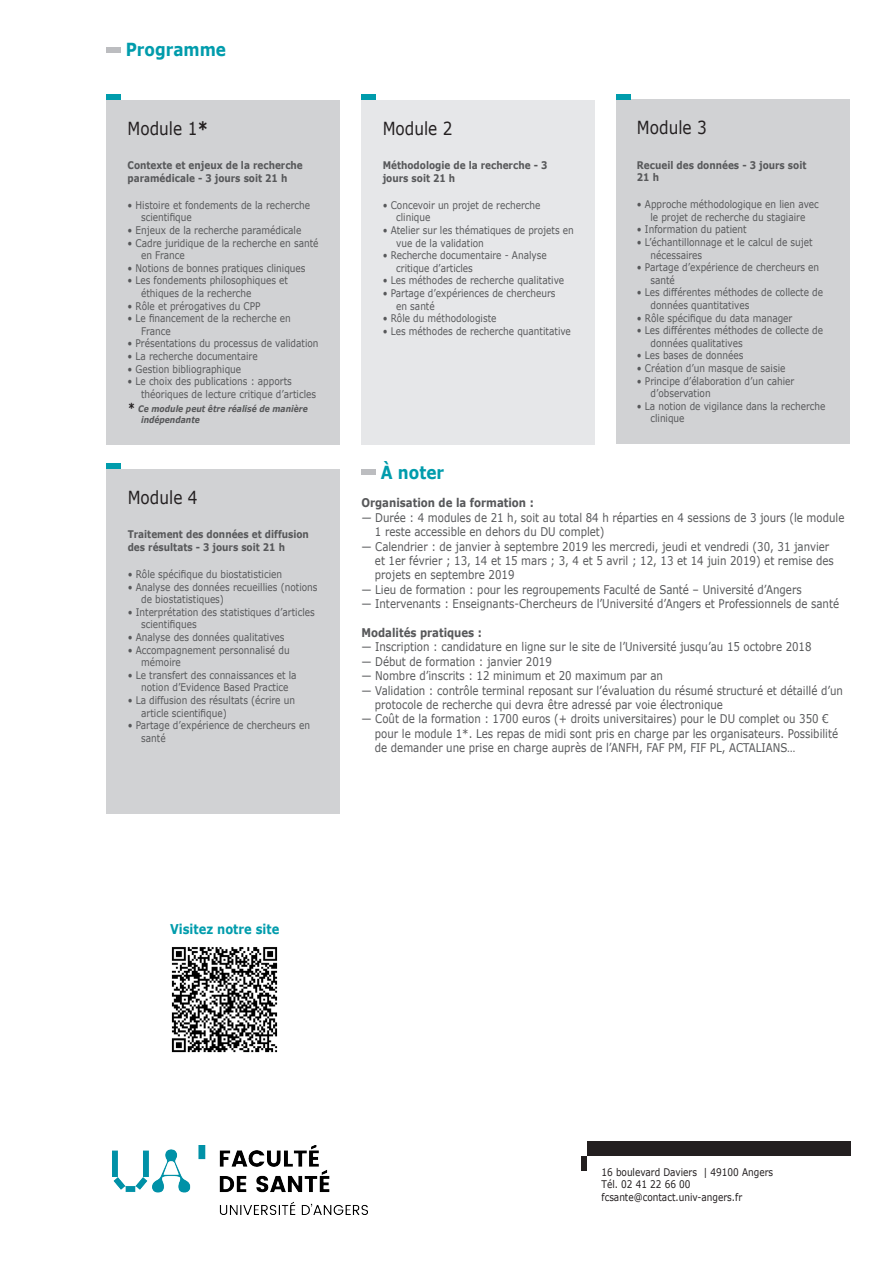
<style>
.page{position:relative;width:893px;height:1263px;background:#fff}
.page>*{position:absolute;margin:0;border:0;box-sizing:border-box;transform-origin:0 0}
.t1{font:18px "Verdana";color:#231f20;scale:.85 1}
.t2{font:700 18px "Verdana";color:#009cac;scale:.85 1}
.t3{font:700 13.5px "Verdana";color:#009cac;scale:.85 1}
.t4{font:12px/14.4px "Verdana";color:#57585a;scale:.85 1}
.t5{font:700 12px "Verdana";color:#57585a;scale:.85 1}
.t6{font:10.5px/12.6px "Verdana";color:#57585a;scale:.85 1}
.t7{font:700 10.5px/12.6px "Verdana";color:#57585a;scale:.85 1}
.t8{font:10.5px/12.6px "Verdana";color:#231f20;scale:.85 1}
.t9{font:italic 700 9px/10.8px "Verdana";color:#57585a;scale:.85 1}
.s1{font-weight:700}
.s2{font-size:12px;color:#231f20}
.s3{font-style:italic}
</style>
<div class="page">
<div style="left:581px;top:1156px;width:6px;height:14px;background:#231f20"></div>
<div style="left:587px;top:1142px;width:263px;height:14px;background:#231f20"></div>
<div style="left:106px;top:47px;width:14px;height:6px;background:#bcbdc0"></div>
<div style="left:361px;top:469px;width:15px;height:6px;background:#bcbdc0"></div>
<div style="left:106px;top:100px;width:234px;height:345px;background:#d1d2d4"></div>
<div style="left:106px;top:94px;width:14px;height:6px;background:#009cac"></div>
<div style="left:361px;top:100px;width:234px;height:345px;background:#e6e7e9"></div>
<div style="left:361px;top:94px;width:15px;height:6px;background:#009cac"></div>
<img style="left:171px;top:947px;width:107px;height:106px">
<div style="left:616px;top:99px;width:233px;height:345px;background:#d1d2d4"></div>
<div style="left:617px;top:94px;width:14px;height:5px;background:#009cac"></div>
<div style="left:106px;top:469px;width:234px;height:345px;background:#d1d2d4"></div>
<div style="left:106px;top:463px;width:15px;height:6px;background:#009cac"></div>
<img style="left:113px;top:1146px;width:254px;height:68px">
<p class="t2" style="left:126px;top:37px;width:120px">Programme</p>
<p class="t1" style="left:128px;top:116px;width:96px">Module 1<span class="s1">*</span></p>
<p class="t7" style="left:128px;top:159px;width:208px">Contexte et enjeux de la recherche paramédicale - 3 jours soit 21 h</p>
<p class="t6" style="left:141px;top:199px;width:200px;text-indent:-14px">• Histoire et fondements de la recherche scientifique</p>
<p class="t6" style="left:128px;top:224px;width:206px">• Enjeux de la recherche paramédicale</p>
<p class="t6" style="left:141px;top:236px;width:210px;text-indent:-14px">• Cadre juridique de la recherche en santé en France</p>
<p class="t6" style="left:128px;top:262px;width:211px">• Notions de bonnes pratiques cliniques</p>
<p class="t6" style="left:141px;top:274px;width:174px;text-indent:-14px">• Les fondements philosophiques et éthiques de la recherche</p>
<p class="t6" style="left:128px;top:299px;width:158px">• Rôle et prérogatives du CPP</p>
<p class="t6" style="left:141px;top:312px;width:178px;text-indent:-14px">• Le financement de la recherche en<br>France</p>
<p class="t6" style="left:128px;top:337px;width:226px">• Présentations du processus de validation</p>
<p class="t6" style="left:128px;top:350px;width:155px">• La recherche documentaire</p>
<p class="t6" style="left:128px;top:362px;width:135px">• Gestion bibliographique</p>
<p class="t6" style="left:141px;top:375px;width:207px;text-indent:-14px">• Le choix des publications : apports théoriques de lecture critique d’articles</p>
<p class="t9" style="left:141px;top:403px;width:198px;text-indent:-14px"><span class="s2">*</span> Ce module peut être réalisé de manière indépendante</p>
<p class="t1" style="left:128px;top:485px;width:84px">Module 4</p>
<p class="t7" style="left:128px;top:528px;width:215px">Traitement des données et diffusion des résultats - 3 jours soit 21 h</p>
<p class="t6" style="left:128px;top:568px;width:183px">• Rôle spécifique du biostatisticien</p>
<p class="t6" style="left:141px;top:580px;width:209px;text-indent:-14px">• Analyse des données recueillies (notions de biostatistiques)</p>
<p class="t6" style="left:141px;top:606px;width:206px;text-indent:-14px">• Interprétation des statistiques d’articles scientifiques</p>
<p class="t6" style="left:128px;top:631px;width:186px">• Analyse des données qualitatives</p>
<p class="t6" style="left:141px;top:643px;width:176px;text-indent:-14px">• Accompagnement personnalisé du mémoire</p>
<p class="t6" style="left:128px;top:669px;width:200px;text-align:center">• Le transfert des connaissances et la notion d’Evidence Based Practice</p>
<p class="t6" style="left:141px;top:694px;width:182px;text-indent:-14px">• La diffusion des résultats (écrire un article scientifique)</p>
<p class="t6" style="left:141px;top:719px;width:200px;text-indent:-14px">• Partage d’expérience de chercheurs en santé</p>
<p class="t1" style="left:383px;top:116px;width:84px">Module 2</p>
<p class="t7" style="left:383px;top:159px;width:195px">Méthodologie de la recherche - 3 jours soit 21 h</p>
<p class="t6" style="left:396px;top:199px;width:171px;text-indent:-14px">• Concevoir un projet de recherche clinique</p>
<p class="t6" style="left:396px;top:224px;width:210px;text-indent:-14px">• Atelier sur les thématiques de projets en vue de la validation</p>
<p class="t6" style="left:396px;top:249px;width:179px;text-indent:-14px">• Recherche documentaire - Analyse critique d’articles</p>
<p class="t6" style="left:383px;top:274px;width:215px">• Les méthodes de recherche qualitative</p>
<p class="t6" style="left:396px;top:287px;width:189px;text-indent:-14px">• Partage d’expériences de chercheurs en santé</p>
<p class="t6" style="left:383px;top:312px;width:135px">• Rôle du méthodologiste</p>
<p class="t6" style="left:383px;top:325px;width:223px">• Les méthodes de recherche quantitative</p>
<p class="t1" style="left:637px;top:115px;width:84px">Module 3</p>
<p class="t7" style="left:637px;top:158px;width:201px">Recueil des données - 3 jours soit<br>21 h</p>
<p class="t6" style="left:637px;top:198px;width:215px;text-align:center">• Approche méthodologique en lien avec le projet de recherche du stagiaire</p>
<p class="t6" style="left:637px;top:223px;width:131px">• Information du patient</p>
<p class="t6" style="left:650px;top:236px;width:192px;text-indent:-14px">• L’échantillonnage et le calcul de sujet nécessaires</p>
<p class="t6" style="left:650px;top:261px;width:200px;text-indent:-14px">• Partage d’expérience de chercheurs en santé</p>
<p class="t6" style="left:650px;top:286px;width:205px;text-indent:-14px">• Les différentes méthodes de collecte de données quantitatives</p>
<p class="t6" style="left:637px;top:311px;width:184px">• Rôle spécifique du data manager</p>
<p class="t6" style="left:650px;top:324px;width:205px;text-indent:-14px">• Les différentes méthodes de collecte de données qualitatives</p>
<p class="t6" style="left:637px;top:349px;width:127px">• Les bases de données</p>
<p class="t6" style="left:637px;top:362px;width:176px">• Création d’un masque de saisie</p>
<p class="t6" style="left:650px;top:374px;width:171px;text-indent:-14px">• Principe d’élaboration d’un cahier d’observation</p>
<p class="t6" style="left:650px;top:400px;width:207px;text-indent:-14px">• La notion de vigilance dans la recherche clinique</p>
<p class="t2" style="left:381px;top:459px;width:76px">À noter</p>
<p class="t5" style="left:361px;top:494px;width:204px">Organisation de la formation :</p>
<p class="t4" style="left:375px;top:510px;width:554px;text-indent:-14px"><span class="s3">—</span> Durée : 4 modules de 21 h, soit au total 84 h réparties en 4 sessions de 3 jours (le module<br>1 reste accessible en dehors du DU complet)</p>
<p class="t4" style="left:375px;top:539px;width:541px;text-indent:-14px">— Calendrier : de janvier à septembre 2019 les mercredi, jeudi et vendredi (30, 31 janvier et 1er février ; 13, 14 et 15 mars ; 3, 4 et 5 avril ; 12, 13 et 14 juin 2019) et remise des projets en septembre 2019</p>
<p class="t4" style="left:361px;top:582px;width:519px">— Lieu de formation : pour les regroupements Faculté de Santé – Université d’Angers</p>
<p class="t4" style="left:361px;top:596px;width:563px">— Intervenants : Enseignants-Chercheurs de l’Université d’Angers et Professionnels de santé</p>
<p class="t5" style="left:361px;top:624px;width:143px">Modalités pratiques :</p>
<p class="t4" style="left:361px;top:640px;width:531px">— Inscription : candidature en ligne sur le site de l’Université jusqu’au 15 octobre 2018</p>
<p class="t4" style="left:361px;top:654px;width:226px">— Début de formation : janvier 2019</p>
<p class="t4" style="left:361px;top:668px;width:356px">— Nombre d’inscrits : 12 minimum et 20 maximum par an</p>
<p class="t4" style="left:375px;top:683px;width:552px;text-indent:-14px">— Validation : contrôle terminal reposant sur l’évaluation du résumé structuré et détaillé d’un protocole de recherche qui devra être adressé par voie électronique</p>
<p class="t4" style="left:375px;top:712px;width:546px;text-indent:-14px">— Coût de la formation : 1700 euros (+ droits universitaires) pour le DU complet ou 350 € pour le module 1*. Les repas de midi sont pris en charge par les organisateurs. Possibilité de demander une prise en charge auprès de l’ANFH, FAF PM, FIF PL, ACTALIANS…</p>
<p class="t3" style="left:170px;top:920px;width:130px">Visitez notre site</p>
<p class="t8" style="left:601px;top:1165px;width:203px">16 boulevard Daviers | 49100 Angers<br>Tél. 02 41 22 66 00 fcsante@contact.univ-angers.fr</p>
</div>
